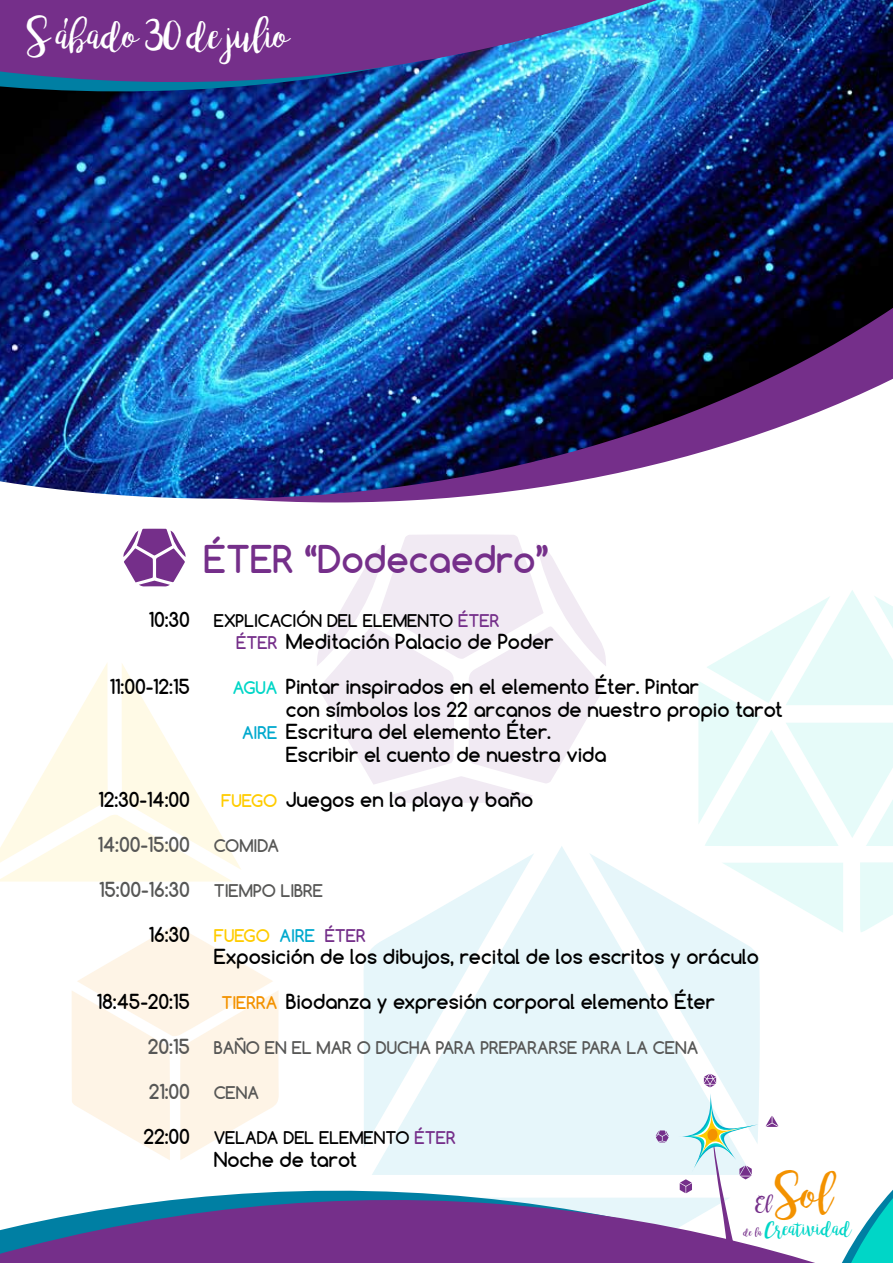
<style>
.page{position:relative;width:893px;height:1263px;background:#fff}
.page>*{position:absolute;margin:0;border:0;box-sizing:border-box;transform-origin:0 0}
.t1{font:47.4px "bromello";color:#f39200}
.t2{font:40.35px "bromello";color:#fff}
.t3{font:40.35px "Blackadder ITC";color:#fff}
.t4{font:700 36px "Comfortaa";color:#752f8a}
.t5{font:20.85px "bromello";color:#00d6c7}
.t6{font:19.65px "bromello";color:#752f8a}
.t7{font:700 19.5px "Comfortaa";color:#000}
.t8{font:700 19.5px "Comfortaa";color:#575756}
.t9{font:700 16.5px "Comfortaa";color:#575756}
.t10{font:700 16.5px "Comfortaa";color:#000}
.t11{font:700 16.5px "Comfortaa";color:#fc0}
.s1{color:#752f8a}
.s2{font-size:16.5px;color:#752f8a}
.s3{font-size:16.5px;color:#00d6c7}
.s4{font-size:16.5px;color:#00a9ce}
.s5{font-size:16.5px;color:#fc0}
.s6{color:#00a9ce}
.s7{font-size:16.5px;color:#f39200}
.s8{font-size:10.35px;color:#752f8a}
</style>
<div class="page">
<svg style="left:760px;top:863px;width:83px;height:69px"></svg>
<svg style="left:860px;top:862px;width:33px;height:70px;background:#e9fbf9"></svg>
<svg style="left:698px;top:590px;width:195px;height:256px"></svg>
<svg style="left:317px;top:534px;width:289px;height:269px"></svg>
<svg style="left:0;top:663px;width:241px;height:218px"></svg>
<svg style="left:534px;top:846px;width:55px;height:179px;background:#e9f7fa"></svg>
<svg style="left:589px;top:854px;width:171px;height:171px;fill:#e6f6fa"></svg>
<svg style="left:364px;top:854px;width:170px;height:171px;fill:#e6f6fa"></svg>
<svg style="left:72px;top:926px;width:207px;height:99px"></svg>
<svg style="left:72px;top:1025px;width:688px;height:9px;fill:#e6f6fa"></svg>
<svg style="left:0;top:1034px;width:802px;height:229px"></svg>
<svg style="left:802px;top:1189px;width:91px;height:74px"></svg>
<svg style="left:704px;top:1074px;width:12px;height:13px"></svg>
<svg style="left:393px;top:1093px;width:365px;height:170px"></svg>
<svg style="left:765px;top:1116px;width:13px;height:11px"></svg>
<img style="left:0;top:257px;width:893px;height:242px">
<svg style="left:123px;top:529px;width:63px;height:57px"></svg>
<img style="left:0;top:248px;width:893px;height:9px">
<img style="left:0;top:0;width:893px;height:248px">
<h2 class="t2" style="left:27px;top:11px;width:264px">Sáabado 30 de julio</h2>
<h2 class="t3" style="left:60px;top:8px;width:8px">'</h2>
<p class="t7" style="left:149px;top:607px;width:43px">10:30</p>
<p class="t7" style="left:110px;top:674px;width:81px">11:00-12:15</p>
<p class="t7" style="left:98px;top:787px;width:93px">12:30-14:00</p>
<p class="t8" style="left:98px;top:832px;width:94px">14:00-15:00</p>
<p class="t8" style="left:99px;top:877px;width:92px">15:00-16:30</p>
<p class="t7" style="left:149px;top:922px;width:43px">16:30</p>
<p class="t7" style="left:97px;top:989px;width:94px">18:45-20:15</p>
<p class="t8" style="left:148px;top:1034px;width:43px">20:15</p>
<p class="t8" style="left:149px;top:1079px;width:43px">21:00</p>
<p class="t7" style="left:143px;top:1124px;width:48px">22:00</p>
<h3 class="t4" style="left:204px;top:537px;width:347px">ÉTER “Dodecaedro”</h3>
<p class="t10" style="left:214px;top:610px;width:287px">EXPLICACIÓN DEL ELEMENTO <span class="s1">ÉTER</span></p>
<p class="t7" style="left:236px;top:629px;width:319px"><span class="s2">ÉTER</span> Meditación Palacio de Poder</p>
<p class="t7" style="left:233px;top:674px;width:468px"><span class="s3">AGUA</span> Pintar inspirados en el elemento Éter. Pintar</p>
<p class="t7" style="left:286px;top:697px;width:498px">con símbolos los 22 arcanos de nuestro propio tarot</p>
<p class="t7" style="left:242px;top:719px;width:310px"><span class="s4">AIRE</span> Escritura del elemento Éter.</p>
<p class="t7" style="left:286px;top:742px;width:322px">Escribir el cuento de nuestra vida</p>
<p class="t7" style="left:221px;top:787px;width:313px"><span class="s5">FUEGO</span> Juegos en la playa y baño</p>
<p class="t9" style="left:214px;top:835px;width:67px">COMIDA</p>
<p class="t9" style="left:214px;top:880px;width:111px">TIEMPO LIBRE</p>
<p class="t11" style="left:214px;top:925px;width:154px">FUEGO <span class="s6">AIRE</span> <span class="s1">ÉTER</span></p>
<p class="t7" style="left:214px;top:944px;width:547px">Exposición de los dibujos, recital de los escritos y oráculo</p>
<p class="t7" style="left:221px;top:989px;width:495px"><span class="s7">TIERRA</span> Biodanza y expresión corporal elemento Éter</p>
<p class="t9" style="left:214px;top:1037px;width:486px">BAÑO EN EL MAR O DUCHA PARA PREPARARSE PARA LA CENA</p>
<p class="t9" style="left:214px;top:1082px;width:47px">CENA</p>
<p class="t10" style="left:214px;top:1127px;width:244px">VELADA DEL ELEMENTO <span class="s1">ÉTER</span></p>
<p class="t7" style="left:214px;top:1147px;width:145px">Noche de tarot</p>
<h1 class="t1" style="left:775px;top:1165px;width:60px">Sol</h1>
<p class="t5" style="left:744px;top:1215px;width:110px"><span class="s8">de la</span> Creatividad</p>
<p class="t6" style="left:756px;top:1192px;width:18px">El</p>
</div>
